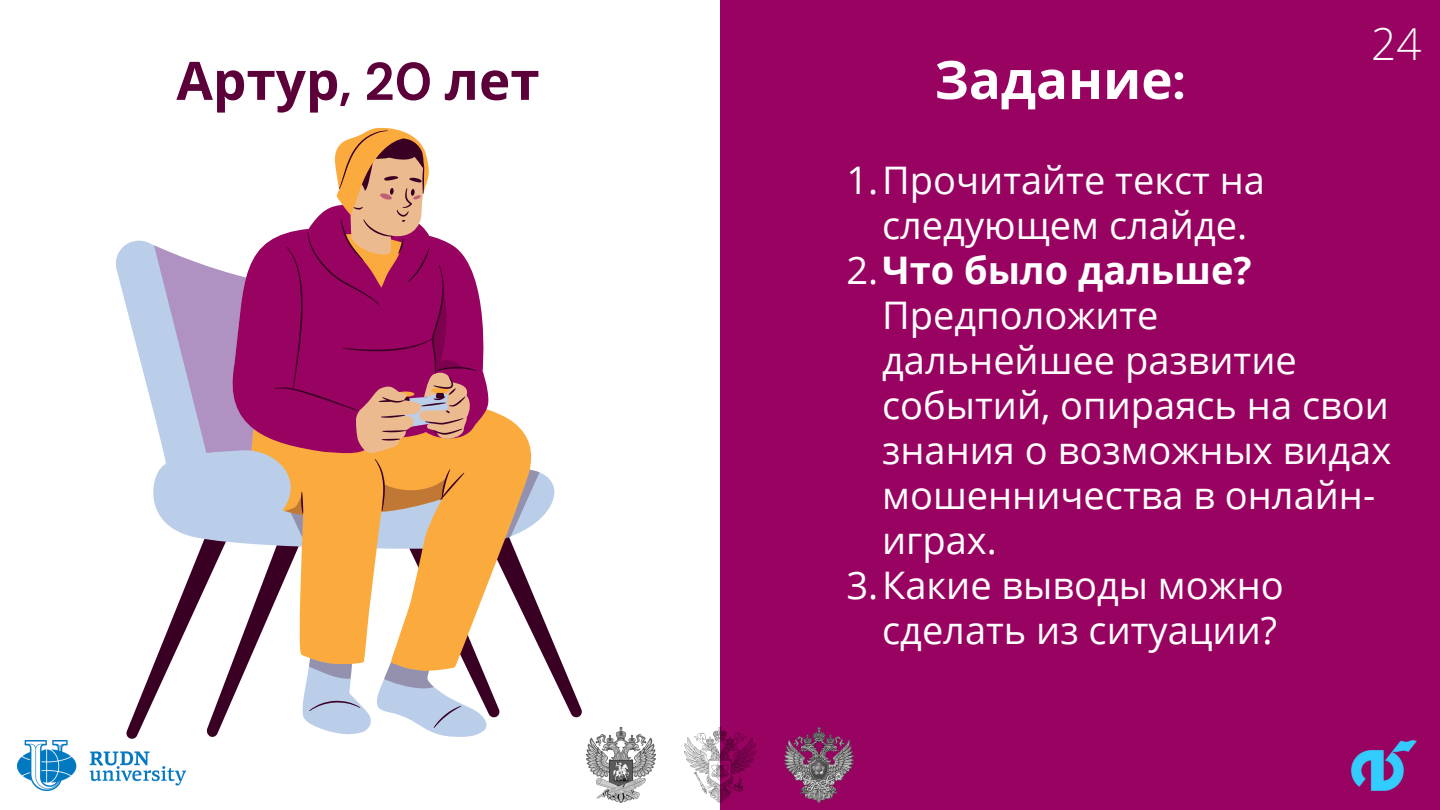
<style>
.page{position:relative;width:1440px;height:810px;background:#980362}
.page>*{position:absolute;margin:0;border:0;box-sizing:border-box;transform-origin:0 0}
.t1{font:700 53px "Noto Sans";color:#5c0039}
.t2{font:700 53px "Noto Sans";color:#fff}
.t3{font:300 44px "Open Sans";color:#fff}
.t4{font:38px "Open Sans";color:#fff}
.t5{font:700 38px "Open Sans";color:#fff}
.s1{font-family:"DM Sans"}
.s2{font-weight:400}
</style>
<div class="page">
<div style="left:0;top:0;width:720px;height:810px;background:#fff"></div>
<img style="left:18px;top:740px;width:168px;height:51px">
<svg style="left:126px;top:128px;width:456px;height:611px"></svg>
<svg style="left:476px;top:286px;width:64px;height:403px"></svg>
<svg style="left:275px;top:130px;width:201px;height:598px"></svg>
<img style="left:586px;top:728px;width:69px;height:75px">
<img style="left:684px;top:728px;width:72px;height:75px">
<img style="left:785px;top:728px;width:68px;height:75px">
<img style="left:1352px;top:740px;width:64px;height:51px">
<h1 class="t1" style="left:176px;top:43px;width:365px">Артур<span class="s1">, 20</span> лет</h1>
<h1 class="t2" style="left:935px;top:42px;width:252px">Задание<span class="s1">:</span></h1>
<p class="t3" style="left:1371px;top:14px;width:52px">24</p>
<p class="t4" style="left:847px;top:154px;width:420px">1.Прочитайте текст на</p>
<p class="t4" style="left:882px;top:199px;width:367px">следующем слайде.</p>
<p class="t5" style="left:847px;top:244px;width:407px"><span class="s2">2.</span>Что было дальше?</p>
<p class="t4" style="left:882px;top:289px;width:278px">Предположите</p>
<p class="t4" style="left:882px;top:334px;width:416px">дальнейшее развитие</p>
<p class="t4" style="left:882px;top:379px;width:508px">событий, опираясь на свои</p>
<p class="t4" style="left:882px;top:424px;width:511px">знания о возможных видах</p>
<p class="t4" style="left:882px;top:469px;width:495px">мошенничества в онлайн-</p>
<p class="t4" style="left:882px;top:514px;width:116px">играх.</p>
<p class="t4" style="left:847px;top:559px;width:439px">3.Какие выводы можно</p>
<p class="t4" style="left:882px;top:604px;width:396px">сделать из ситуации?</p>
</div>
